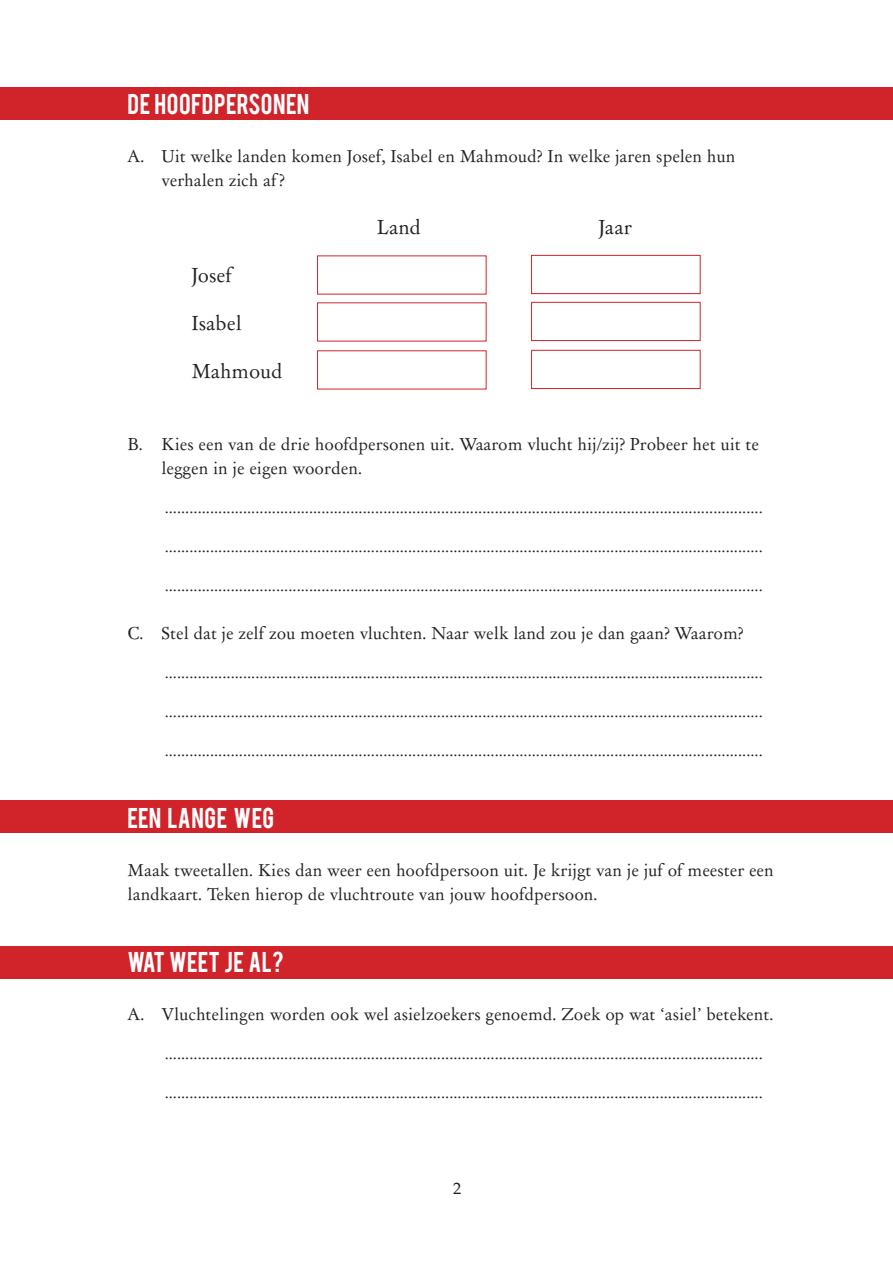
<style>
.page{position:relative;width:893px;height:1263px;background:#fff}
.page>*{position:absolute;margin:0;border:0;box-sizing:border-box;transform-origin:0 0}
.inspringen{font:22.5px "Bebas";letter-spacing:.02em;color:#fff}
.inspringen-2{font:22.5px "Bebas";color:#fff}
.inspringen-3{font:19.5px "Day Roman";color:#231f20}
.hoofdtekst{font:16.5px "Palatino Linotype";color:#231f20}
.inspringen-4{font:16.5px/24px "Day Roman";color:#231f20}
</style>
<div class="page">
<div style="left:0;top:946px;width:893px;height:33px;background:#d1232a"></div>
<div style="left:0;top:800px;width:893px;height:32px;background:#d1232a"></div>
<div style="left:0;top:87px;width:893px;height:33px;background:#d1232a"></div>
<div style="left:531px;top:255px;width:170px;height:39px;border:1px solid #d1232a"></div>
<div style="left:531px;top:302px;width:170px;height:39px;border:1px solid #d1232a"></div>
<div style="left:531px;top:350px;width:170px;height:39px;border:1px solid #d1232a"></div>
<p class="inspringen" style="left:128px;top:87px;width:183px">DE HOOFDPERSONEN</p>
<p class="inspringen-4" style="left:162px;top:144px;width:575px;text-indent:-34px">A. Uit welke landen komen Josef, Isabel en Mahmoud? In welke jaren spelen hun verhalen zich af ?</p>
<p class="inspringen-3" style="left:377px;top:214px;width:46px">Land</p>
<p class="inspringen-3" style="left:598px;top:214px;width:35px">Jaar</p>
<p class="inspringen-3" style="left:191px;top:262px;width:42px">Josef</p>
<p class="inspringen-3" style="left:191px;top:310px;width:52px">Isabel</p>
<p class="inspringen-3" style="left:191px;top:358px;width:93px">Mahmoud</p>
<p class="inspringen-4" style="left:162px;top:432px;width:599px;text-indent:-34px">B. Kies een van de drie hoofdpersonen uit. Waarom vlucht hij/zij? Probeer het uit te leggen in je eigen woorden.</p>
<p class="hoofdtekst" style="left:165px;top:495px;width:600px">.................................................................................................................................................</p>
<p class="hoofdtekst" style="left:165px;top:534px;width:600px">.................................................................................................................................................</p>
<p class="hoofdtekst" style="left:165px;top:573px;width:600px">.................................................................................................................................................</p>
<p class="inspringen-4" style="left:128px;top:621px;width:618px">C. Stel dat je zelf zou moeten vluchten. Naar welk land zou je dan gaan? Waarom?</p>
<p class="hoofdtekst" style="left:165px;top:660px;width:600px">.................................................................................................................................................</p>
<p class="hoofdtekst" style="left:165px;top:699px;width:600px">.................................................................................................................................................</p>
<p class="hoofdtekst" style="left:165px;top:738px;width:600px">.................................................................................................................................................</p>
<p class="inspringen" style="left:128px;top:801px;width:148px">EEN LANGE WEG</p>
<p class="inspringen-4" style="left:128px;top:858px;width:648px">Maak tweetallen. Kies dan weer een hoofdpersoon uit. Je krijgt van je juf of meester een</p>
<p class="inspringen-4" style="left:128px;top:882px;width:472px">landkaart. Teken hierop de vluchtroute van jouw hoofdpersoon.</p>
<p class="inspringen-2" style="left:128px;top:945px;width:158px">WAT WEET JE AL?</p>
<p class="inspringen-4" style="left:128px;top:1002px;width:647px">A. Vluchtelingen worden ook wel asielzoekers genoemd. Zoek op wat ‘asiel’ betekent.</p>
<p class="hoofdtekst" style="left:165px;top:1041px;width:600px">.................................................................................................................................................</p>
<p class="hoofdtekst" style="left:165px;top:1080px;width:600px">.................................................................................................................................................</p>
<p class="hoofdtekst" style="left:453px;top:1177px;width:10px">2</p>
</div>
